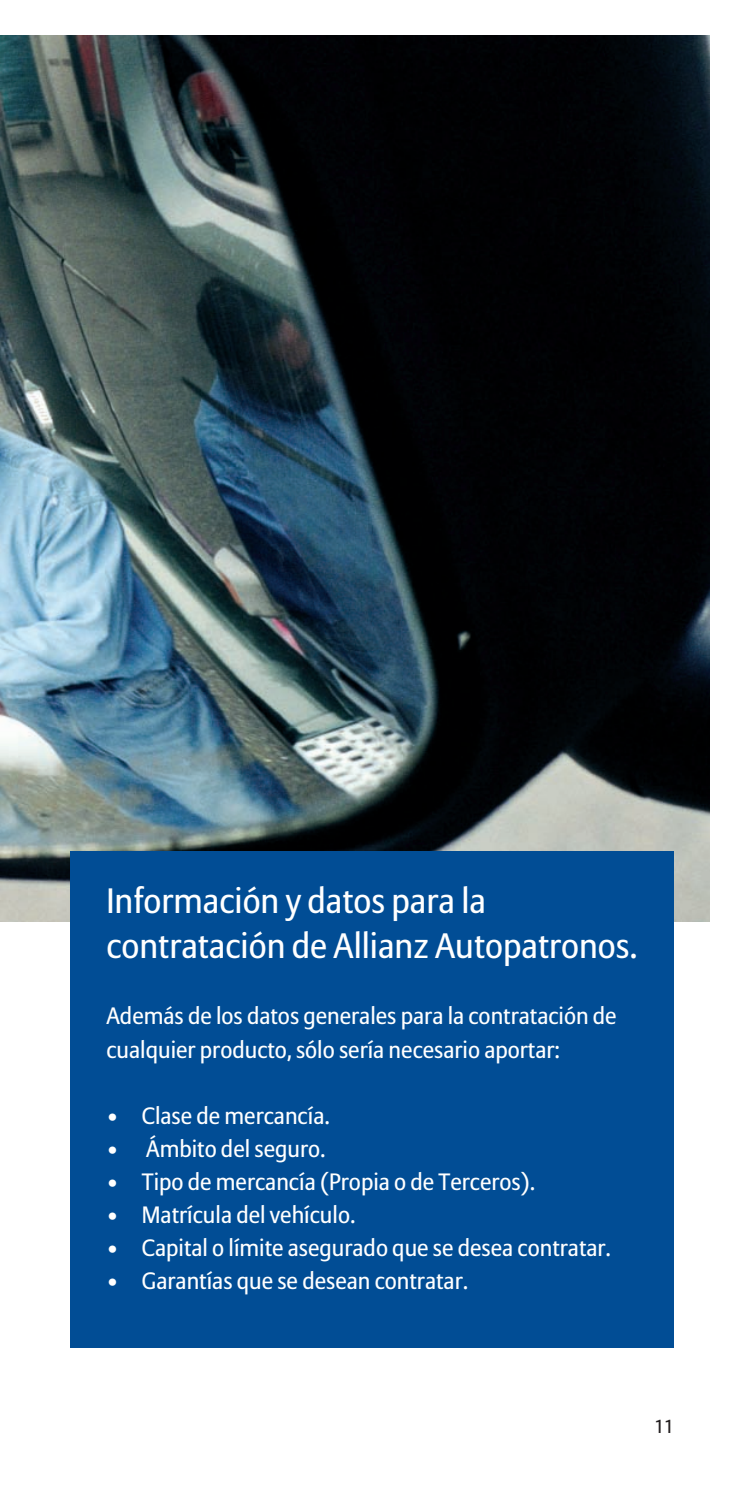
<style>
.page{position:relative;width:745px;height:1489px;background:#fff}
.page>*{position:absolute;margin:0;border:0;box-sizing:border-box;transform-origin:0 0}
.t1{font:35px/45px "Allianz Sans";color:#fff}
.t2{font:23.5px/33px "Allianz Sans";color:#fff}
.t3{font:18.75px "Allianz Sans";color:#231f20}
</style>
<div class="page">
<img style="left:0;top:35px;width:709px;height:886px">
<div style="left:71px;top:850px;width:602px;height:496px;background:#014d95"></div>
<h1 class="t1" style="left:106px;top:878px;width:532px">Información y datos para la contratación de Allianz Autopatronos.</h1>
<p class="t2" style="left:106px;top:999px;width:511px">Además de los datos generales para la contratación de cualquier producto, sólo sería necesario aportar:</p>
<p class="t2" style="left:106px;top:1098px;width:225px">• Clase de mercancía.</p>
<p class="t2" style="left:106px;top:1131px;width:221px">• Ámbito del seguro.</p>
<p class="t2" style="left:106px;top:1165px;width:430px">• Tipo de mercancía (Propia o de Terceros).</p>
<p class="t2" style="left:106px;top:1198px;width:250px">• Matrícula del vehículo.</p>
<p class="t2" style="left:106px;top:1231px;width:506px">• Capital o límite asegurado que se desea contratar.</p>
<p class="t2" style="left:106px;top:1264px;width:363px">• Garantías que se desean contratar.</p>
<p class="t3" style="left:654px;top:1414px;width:21px">11</p>
</div>
